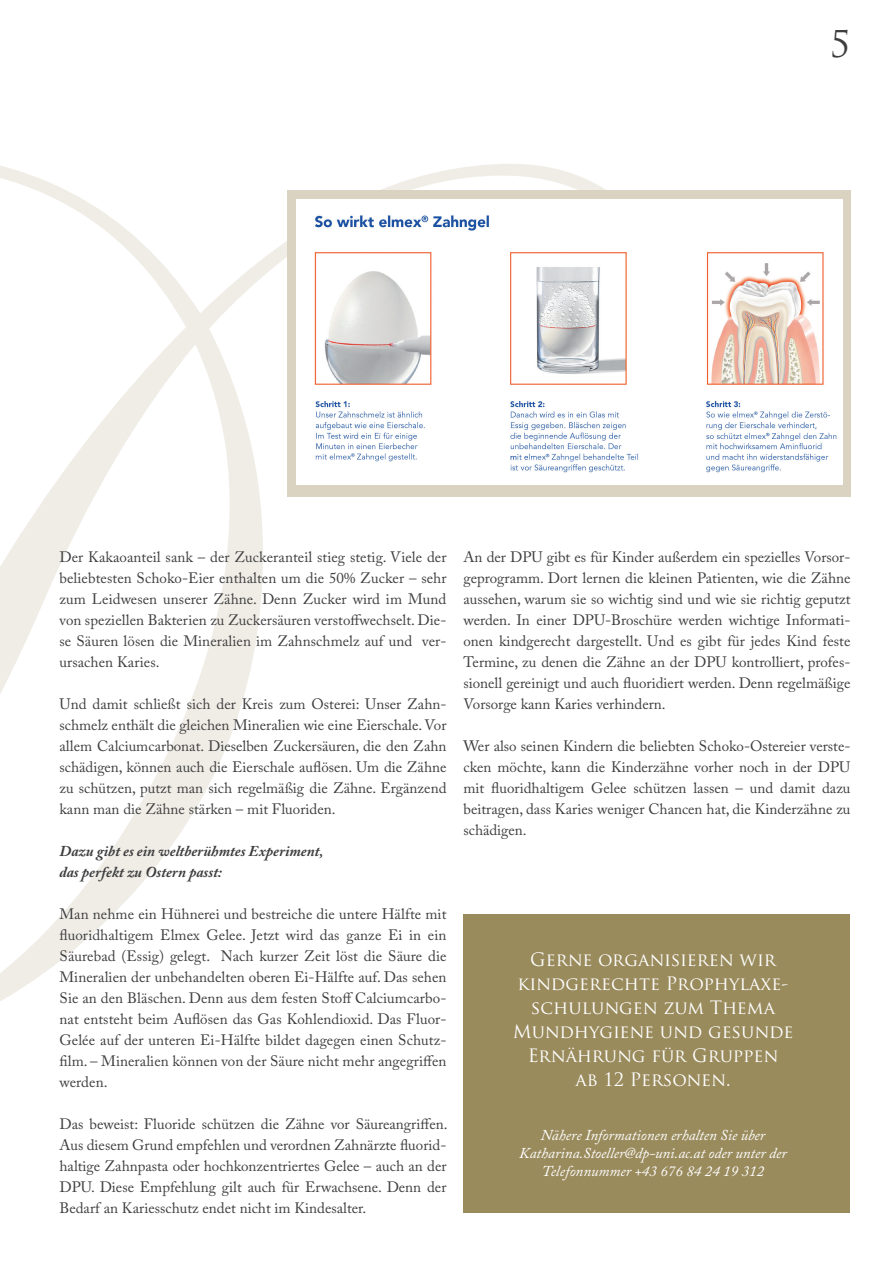
<style>
.page{position:relative;width:893px;height:1263px;background:#fff}
.page>*{position:absolute;margin:0;border:0;box-sizing:border-box;transform-origin:0 0}
.t1{font:36px "Trajan Pro";color:#3e3e3f}
.t2{font:18px/24px "Trajan Pro";color:#fff;text-align:center}
.t3{font:15px/21px "Adobe Caslon Pro";color:#3e3e3f;text-align:justify}
.t4{font:italic 15px/18px "Adobe Caslon Pro";color:#fff;text-align:center}
.t5{font:italic 700 15px/21px "Adobe Caslon Pro";color:#3e3e3f}
</style>
<div class="page">
<svg style="left:0;top:164px;width:606px;height:837px"></svg>
<div style="left:463px;top:914px;width:387px;height:299px;background:#9a8b5d"></div>
<div style="left:287px;top:190px;width:563px;height:307px;background:#dbd3c1"></div>
<img style="left:296px;top:199px;width:547px;height:285px">
<h1 class="t1" style="left:830px;top:21px;width:22px">5</h1>
<p class="t3" style="left:60px;top:546px;width:388px">Der Kakaoanteil sank – der Zuckeranteil stieg stetig. Viele der beliebtesten Schoko-Eier enthalten um die 50% Zucker – sehr zum Leidwesen unserer Zähne. Denn Zucker wird im Mund von speziellen Bakterien zu Zuckersäuren verstoffwechselt. Die&shy;se Säuren lösen die Mineralien im Zahnschmelz auf und ver&shy;ursachen Karies.</p>
<p class="t3" style="left:60px;top:693px;width:388px">Und damit schließt sich der Kreis zum Osterei: Unser Zahn&shy;schmelz enthält die gleichen Mineralien wie eine Eierschale. Vor allem Calciumcarbonat. Dieselben Zuckersäuren, die den Zahn schädigen, können auch die Eierschale auflösen. Um die Zähne zu schützen, putzt man sich regelmäßig die Zähne. Ergänzend kann man die Zähne stärken – mit Fluoriden.</p>
<p class="t5" style="left:60px;top:840px;width:265px">Dazu gibt es ein weltberühmtes Experiment, das perfekt zu Ostern passt:</p>
<p class="t3" style="left:60px;top:903px;width:388px">Man nehme ein Hühnerei und bestreiche die untere Hälfte mit fluoridhaltigem Elmex Gelee. Jetzt wird das ganze Ei in ein Säurebad (Essig) gelegt. Nach kurzer Zeit löst die Säure die Mineralien der unbehandelten oberen Ei-Hälfte auf. Das sehen Sie an den Bläschen. Denn aus dem festen Stoff Calciumcarbo&shy;nat entsteht beim Auflösen das Gas Kohlendioxid. Das Fluor-Gelée auf der unteren Ei-Hälfte bildet dagegen einen Schutz&shy;film. – Mineralien können von der Säure nicht mehr angegriffen werden.</p>
<p class="t3" style="left:60px;top:1113px;width:389px">Das beweist: Fluoride schützen die Zähne vor Säureangriffen.<br>Aus diesem Grund empfehlen und verordnen Zahnärzte fluorid&shy;haltige Zahnpasta oder hochkonzentriertes Gelee – auch an der DPU. Diese Empfehlung gilt auch für Erwachsene. Denn der Bedarf an Kariesschutz endet nicht im Kindesalter.</p>
<p class="t3" style="left:463px;top:546px;width:388px">An der DPU gibt es für Kinder außerdem ein spezielles Vorsor&shy;geprogramm. Dort lernen die kleinen Patienten, wie die Zähne aussehen, warum sie so wichtig sind und wie sie richtig geputzt werden. In einer DPU-Broschüre werden wichtige Informati&shy;onen kindgerecht dargestellt. Und es gibt für jedes Kind feste Termine, zu denen die Zähne an der DPU kontrolliert, profes&shy;sionell gereinigt und auch fluoridiert werden. Denn regelmäßige Vorsorge kann Karies verhindern.</p>
<p class="t3" style="left:463px;top:735px;width:388px">Wer also seinen Kindern die beliebten Schoko-Ostereier verste&shy;cken möchte, kann die Kinderzähne vorher noch in der DPU mit fluoridhaltigem Gelee schützen lassen – und damit dazu beitragen, dass Karies weniger Chancen hat, die Kinderzähne zu schädigen.</p>
<p class="t2" style="left:513px;top:947px;width:282px">Gerne organisieren wir kindgerechte Prophylaxe&shy;schulungen zum Thema<br>Mundhygiene und gesunde<br>Ernährung für Gruppen<br>ab 12 Personen.</p>
<p class="t4" style="left:519px;top:1126px;width:269px">Nähere Informationen erhalten Sie über<br>Katharina.Stoeller@dp-uni.ac.at oder unter der<br>Telefonnummer +43 676 84 24 19 312</p>
</div>
